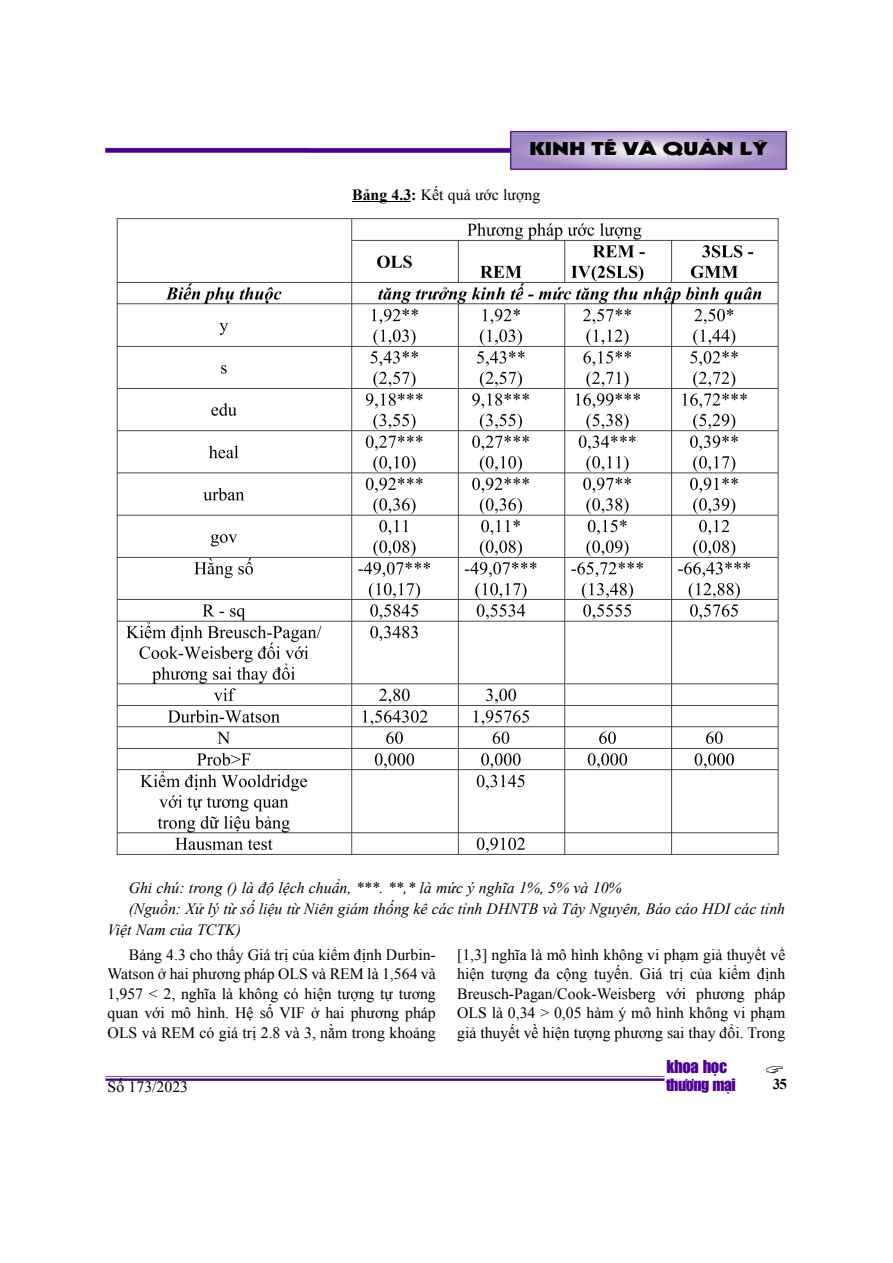
<style>
.page{position:relative;width:893px;height:1263px;background:#fff}
.page>*{position:absolute;margin:0;border:0;box-sizing:border-box;transform-origin:0 0}
.t1{font:18px "UTM Kabel KT";color:#000;scale:1.45 1}
.t2{font:16.5px "UTM Impact";letter-spacing:-.02em;color:#4e0091}
.t3{font:15.75px/19.5px "Times New Roman";color:#000;text-align:justify}
.t4{font:italic 15.75px "Times New Roman";color:#000}
.t5{font:15.75px "UTM Impact";letter-spacing:-.035em;color:#4e0091}
.t6{font:700 15px "Times New Roman";color:#000}
.s1{font-weight:700}
</style>
<div class="page">
<img style="left:105px;top:1076px;width:560px;height:5px">
<img style="left:509px;top:130px;width:279px;height:40px">
<img style="left:105px;top:147px;width:409px;height:7px">
<div style="left:664px;top:1077px;width:82px;height:26px;background:#fff"></div>
<hr style="left:352px;top:201px;width:39px;height:1px;background:#000">
<svg style="left:391px;top:201px;width:20px;height:1px"></svg>
<img style="left:116px;top:218px;width:663px;height:637px">
<p class="t1" style="left:529px;top:137px;width:166px">KINH TẾ VÀ QUẢN LÝ</p>
<p class="t3" style="left:352px;top:185px;width:189px"><span class="s1">Bảng 4.3:</span> Kết quả ước lượng</p>
<p class="t4" style="left:129px;top:879px;width:494px">Ghi chú: trong () là độ lệch chuẩn, ***. **,* là mức ý nghĩa 1%, 5% và 10%</p>
<p class="t4" style="left:129px;top:900px;width:658px">(Nguồn: Xử lý từ số liệu từ Niên giám thống kê các tỉnh DHNTB và Tây Nguyên, Báo cáo HDI các tỉnh</p>
<p class="t4" style="left:107px;top:921px;width:135px">Việt Nam của TCTK)</p>
<p class="t3" style="left:108px;top:945px;width:330px;text-indent:21px">Bảng 4.3 cho thấy Giá trị của kiểm định Durbin-Watson ở hai phương pháp OLS và REM là 1,564 và 1,957 &lt; 2, nghĩa là không có hiện tượng tự tương quan với mô hình. Hệ số VIF ở hai phương pháp OLS và REM có giá trị 2.8 và 3, nằm trong khoảng</p>
<p class="t3" style="left:457px;top:945px;width:330px">[1,3] nghĩa là mô hình không vi phạm giả thuyết về hiện tượng đa cộng tuyến. Giá trị của kiểm định Breusch-Pagan/Cook-Weisberg với phương pháp OLS là 0,34 &gt; 0,05 hàm ý mô hình không vi phạm giả thuyết về hiện tượng phương sai thay đổi. Trong</p>
<p class="t6" style="left:772px;top:1076px;width:16px">35</p>
<p class="t2" style="left:666px;top:1055px;width:62px">khoa học</p>
<p class="t5" style="left:666px;top:1074px;width:71px">thương mại</p>
<p class="t3" style="left:108px;top:1077px;width:82px">Số 173/2023</p>
</div>
